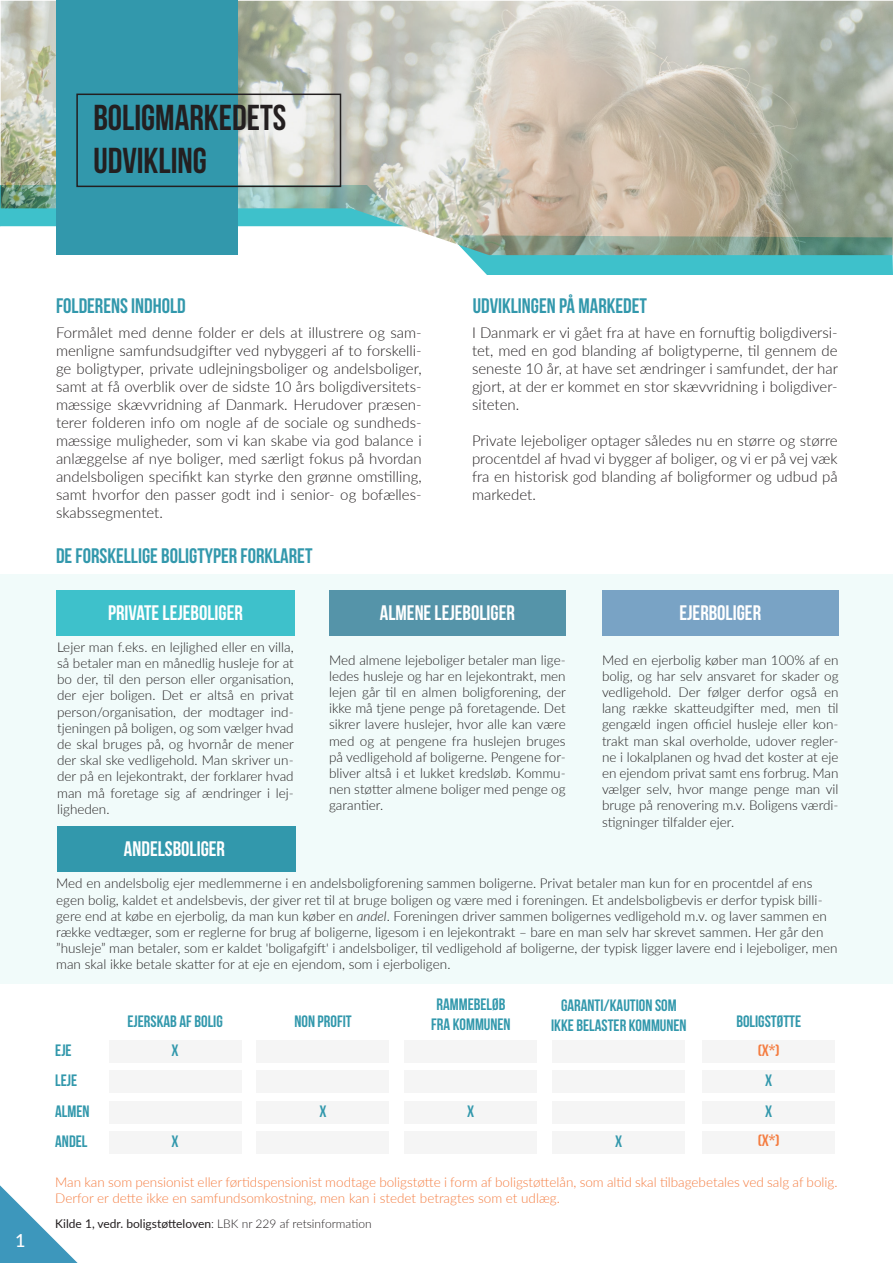
<style>
.page{position:relative;width:893px;height:1263px;background:#fff}
.page>*{position:absolute;margin:0;border:0;box-sizing:border-box;transform-origin:0 0}
.t1{font:36px/43.2px "Bebas Neue";color:#231f20}
.t2{font:21px "Bebas Neue";color:#3298ac}
.t3{font:21px "Bebas Neue";color:#fff}
.t4{font:500 18px "Lato";color:#fefcfd}
.t5{font:16.5px/19.8px "Bebas Neue";color:#3298ac;text-align:center}
.t6{font:16.5px "Bebas Neue";color:#f47c40}
.t7{font:300 15px/18px "Lato";color:#231f20;text-align:justify}
.t8{font:300 13.5px/16.2px "Lato";color:#231f20;text-align:justify}
.t9{font:300 13.5px/16.2px "Lato";color:#f47c40}
.t10{font:12px "Lato";color:#231f20}
.s1{font-style:italic}
.s2{font-weight:300}
</style>
<div class="page">
<svg style="left:468px;top:255px;width:425px;height:20px;background:#42c2cb"></svg>
<div style="left:0;top:574px;width:893px;height:409px;background:#f1fbfa"></div>
<img style="left:1px;top:1px;width:892px;height:254px">
<div style="left:56px;top:1px;width:181px;height:254px;background:#3298ac"></div>
<div style="left:76px;top:94px;width:265px;height:93px;border:2px solid #231f20"></div>
<div style="left:57px;top:826px;width:239px;height:45px;background:#3298ac"></div>
<div style="left:56px;top:590px;width:239px;height:46px;background:#3ec1cb"></div>
<div style="left:329px;top:590px;width:237px;height:46px;background:#5594a9"></div>
<div style="left:602px;top:590px;width:237px;height:46px;background:#79a3c5"></div>
<div style="left:109px;top:1040px;width:132px;height:22px;background:#f5f5f5"></div>
<div style="left:404px;top:1040px;width:133px;height:22px;background:#f5f5f5"></div>
<div style="left:257px;top:1040px;width:132px;height:22px;background:#f5f5f5"></div>
<div style="left:552px;top:1040px;width:133px;height:22px;background:#f5f5f5"></div>
<div style="left:702px;top:1040px;width:133px;height:22px;background:#f5f5f5"></div>
<div style="left:109px;top:1101px;width:132px;height:22px;background:#f5f5f5"></div>
<div style="left:404px;top:1101px;width:133px;height:22px;background:#f5f5f5"></div>
<div style="left:257px;top:1101px;width:132px;height:22px;background:#f5f5f5"></div>
<div style="left:552px;top:1101px;width:133px;height:22px;background:#f5f5f5"></div>
<div style="left:702px;top:1101px;width:133px;height:22px;background:#f5f5f5"></div>
<div style="left:109px;top:1070px;width:132px;height:23px;background:#f5f5f5"></div>
<div style="left:404px;top:1070px;width:133px;height:23px;background:#f5f5f5"></div>
<div style="left:257px;top:1070px;width:132px;height:23px;background:#f5f5f5"></div>
<div style="left:552px;top:1070px;width:133px;height:23px;background:#f5f5f5"></div>
<div style="left:702px;top:1070px;width:133px;height:23px;background:#f5f5f5"></div>
<div style="left:109px;top:1131px;width:132px;height:23px;background:#f5f5f5"></div>
<div style="left:404px;top:1131px;width:133px;height:23px;background:#f5f5f5"></div>
<div style="left:257px;top:1131px;width:132px;height:23px;background:#f5f5f5"></div>
<div style="left:552px;top:1131px;width:133px;height:23px;background:#f5f5f5"></div>
<div style="left:702px;top:1131px;width:133px;height:23px;background:#f5f5f5"></div>
<svg style="left:0;top:1185px;width:78px;height:78px"></svg>
<p class="t1" style="left:93px;top:95px;width:194px">BOLIGMARKEDETS<br>UDVIKLING</p>
<p class="t4" style="left:15px;top:1228px;width:12px">1</p>
<p class="t2" style="left:56px;top:294px;width:131px">FOLDERENS INDHOLD</p>
<p class="t7" style="left:56px;top:323px;width:367px">Formålet med denne folder er dels at illustrere og sam&shy;menligne samfundsudgifter ved nybyggeri af to forskelli&shy;ge boligtyper, private udlejningsboliger og andelsboliger, samt at få overblik over de sidste 10 års boligdiversitets&shy;mæssige skævvridning af Danmark. Herudover præsen&shy;terer folderen info om nogle af de sociale og sundheds&shy;mæssige muligheder, som vi kan skabe via god balance i anlæggelse af nye boliger, med særligt fokus på hvordan andelsboligen specifikt kan styrke den grønne omstilling, samt hvorfor den passer godt ind i senior- og bofælles&shy;skabssegmentet.</p>
<p class="t2" style="left:56px;top:544px;width:258px">DE FORSKELLIGE BOLIGTYPER FORKLARET</p>
<p class="t2" style="left:473px;top:294px;width:176px">UDVIKLINGEN PÅ MARKEDET</p>
<p class="t7" style="left:472px;top:323px;width:367px">I Danmark er vi gået fra at have en fornuftig boligdiversi&shy;tet, med en god blanding af boligtyperne, til gennem de seneste 10 år, at have set ændringer i samfundet, der har gjort, at der er kommet en stor skævvridning i boligdiver&shy;siteten.</p>
<p class="t7" style="left:472px;top:431px;width:367px">Private lejeboliger optager således nu en større og større procentdel af hvad vi bygger af boliger, og vi er på vej væk fra en historisk god blanding af boligformer og udbud på markedet.</p>
<p class="t3" style="left:108px;top:601px;width:136px">PRIVATE LEJEBOLIGER</p>
<p class="t3" style="left:679px;top:601px;width:83px">EJERBOLIGER</p>
<p class="t3" style="left:380px;top:601px;width:136px">ALMENE LEJEBOLIGER</p>
<p class="t8" style="left:57px;top:638px;width:238px">Lejer man f.eks. en lejlighed eller en villa, så betaler man en månedlig husleje for at bo der, til den person eller organisation, der ejer boligen. Det er altså en privat person/organisation, der modtager ind&shy;tjeningen på boligen, og som vælger hvad de skal bruges på, og hvornår de mener der skal ske vedligehold. Man skriver un&shy;der på en lejekontrakt, der forklarer hvad man må foretage sig af ændringer i lej&shy;ligheden.</p>
<p class="t3" style="left:124px;top:837px;width:103px">ANDELSBOLIGER</p>
<p class="t8" style="left:329px;top:651px;width:238px">Med almene lejeboliger betaler man lige&shy;ledes husleje og har en lejekontrakt, men lejen går til en almen boligforening, der ikke må tjene penge på foretagende. Det sikrer lavere huslejer, hvor alle kan være med og at pengene fra huslejen bruges på vedligehold af boligerne. Pengene for&shy;bliver altså i et lukket kredsløb. Kommu&shy;nen støtter almene boliger med penge og garantier.</p>
<p class="t8" style="left:602px;top:651px;width:238px">Med en ejerbolig køber man 100% af en bolig, og har selv ansvaret for skader og vedligehold. Der følger derfor også en lang række skatteudgifter med, men til gengæld ingen officiel husleje eller kon&shy;trakt man skal overholde, udover regler&shy;ne i lokalplanen og hvad det koster at eje en ejendom privat samt ens forbrug. Man vælger selv, hvor mange penge man vil bruge på renovering m.v. Boligens værdi&shy;stigninger tilfalder ejer.</p>
<p class="t8" style="left:56px;top:875px;width:783px;text-align:left">Med en andelsbolig ejer medlemmerne i en andelsboligforening sammen boligerne. Privat betaler man kun for en procentdel af ens egen bolig, kaldet et andelsbevis, der giver ret til at bruge boligen og være med i foreningen. Et andelsboligbevis er derfor typisk billi&shy;gere end at købe en ejerbolig, da man kun køber en <span class="s1">andel</span>. Foreningen driver sammen boligernes vedligehold m.v. og laver sammen en række vedtæger, som er reglerne for brug af boligerne, ligesom i en lejekontrakt – bare en man selv har skrevet sammen. Her går den ”husleje” man betaler, som er kaldet 'boligafgift' i andelsboliger, til vedligehold af boligerne, der typisk ligger lavere end i lejeboliger, men man skal ikke betale skatter for at eje en ejendom, som i ejerboligen.</p>
<p class="t5" style="left:55px;top:1040px;width:18px">EJE</p>
<p class="t5" style="left:55px;top:1070px;width:23px">LEJE</p>
<p class="t5" style="left:55px;top:1101px;width:36px">ALMEN</p>
<p class="t5" style="left:55px;top:1131px;width:34px">ANDEL</p>
<p class="t5" style="left:127px;top:1012px;width:97px">EJERSKAB AF BOLIG</p>
<p class="t5" style="left:171px;top:1040px;width:9px">X</p>
<p class="t5" style="left:436px;top:994px;width:70px">RAMMEBELØB</p>
<p class="t5" style="left:294px;top:1012px;width:59px">NON PROFIT</p>
<p class="t5" style="left:431px;top:1014px;width:81px">FRA KOMMUNEN</p>
<p class="t5" style="left:319px;top:1101px;width:9px">X</p>
<p class="t5" style="left:467px;top:1101px;width:9px">X</p>
<p class="t5" style="left:551px;top:995px;width:137px">GARANTI/KAUTION SOM<br>IKKE BELASTER KOMMUNEN</p>
<p class="t5" style="left:171px;top:1131px;width:9px">X</p>
<p class="t5" style="left:615px;top:1131px;width:9px">X</p>
<p class="t5" style="left:736px;top:1012px;width:66px">BOLIGSTØTTE</p>
<p class="t6" style="left:758px;top:1041px;width:23px">(X*)</p>
<p class="t5" style="left:765px;top:1070px;width:9px">X</p>
<p class="t5" style="left:765px;top:1101px;width:9px">X</p>
<p class="t6" style="left:758px;top:1131px;width:23px">(X*)</p>
<p class="t9" style="left:55px;top:1174px;width:784px">Man kan som pensionist eller førtidspensionist modtage boligstøtte i form af boligstøttelån, som altid skal tilbagebetales ved salg af bolig.<br>Derfor er dette ikke en samfundsomkostning, men kan i stedet betragtes som et udlæg.</p>
<p class="t10" style="left:55px;top:1215px;width:318px">Kilde 1, vedr. boligstøtteloven<span class="s2">: LBK nr 229 af retsinformation</span></p>
</div>
